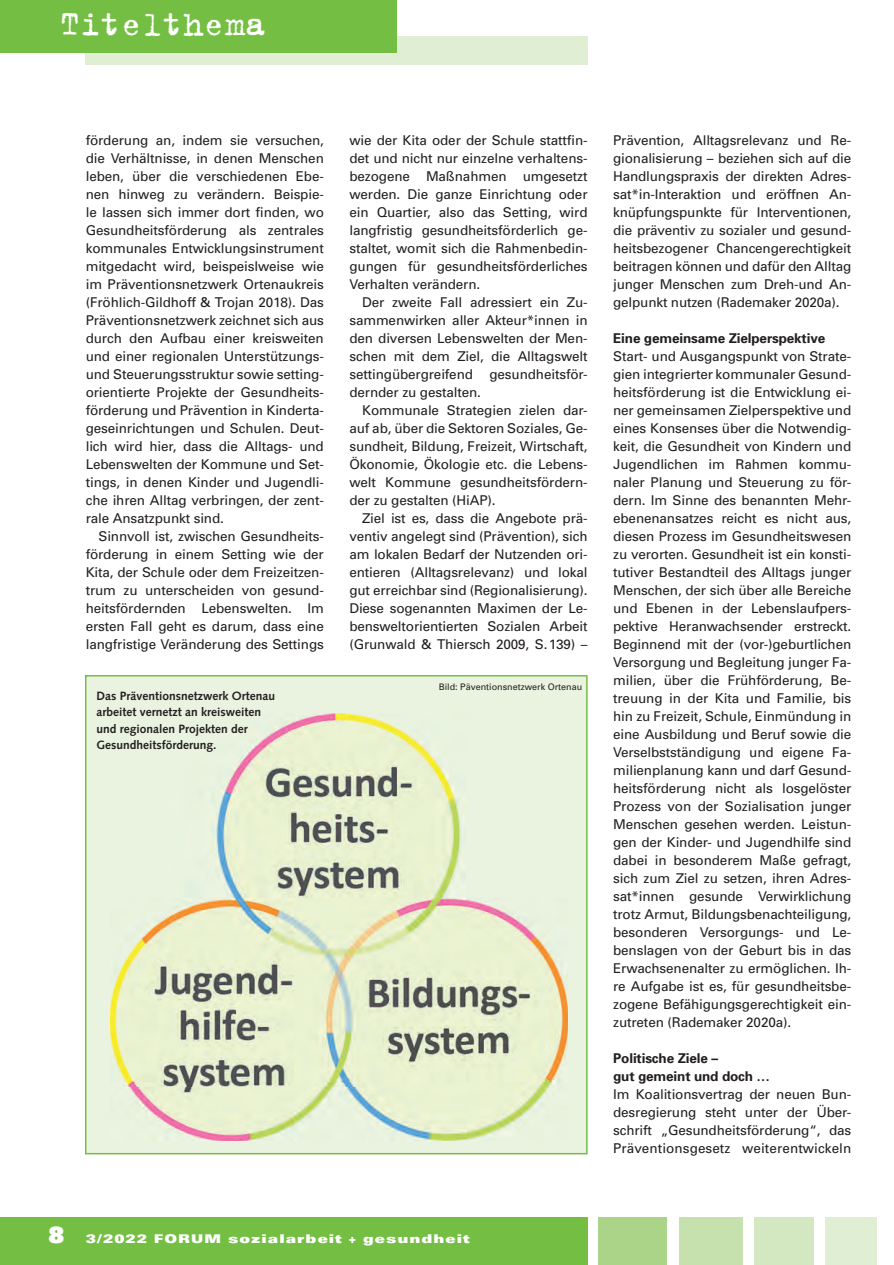
<style>
.page{position:relative;width:894px;height:1265px;background:#fff}
.page>*{position:absolute;margin:0;border:0;box-sizing:border-box;transform-origin:0 0}
.t1{font:37.5px "Trixie";color:#fff}
.t2{font:900 22.5px "Univers";color:#fff}
.t3{font:13.5px/18px "Univers";letter-spacing:-.01em;color:#231f20;text-align:justify}
.t4{font:700 13.5px/18px "Univers";letter-spacing:-.01em;color:#231f20}
.t5{font:700 12px/16.5px "Syntax";color:#231f20}
.t6{font:900 expanded 12px "Univers";letter-spacing:.09em;color:#fff}
.t7{font:9px "Univers";color:#231f20}
</style>
<div class="page">
<div style="left:599px;top:1216px;width:68px;height:48px;background:#abd489"></div>
<div style="left:678px;top:1216px;width:64px;height:48px;background:#c6e1ae"></div>
<div style="left:754px;top:1216px;width:59px;height:48px;background:#d3e8c0"></div>
<div style="left:825px;top:1216px;width:51px;height:48px;background:#e0eed4"></div>
<div style="left:0;top:1216px;width:588px;height:48px;background:#74bf43"></div>
<svg style="left:85px;top:675px;width:502px;height:479px;background:#dee5ca"></svg>
<div style="left:86px;top:37px;width:502px;height:28px;background:#e0eed4"></div>
<div style="left:0;top:0;width:396px;height:52px;background:#74bf43"></div>
<h1 class="t1" style="left:59px;top:0;width:208px">Titelthema</h1>
<p class="t3" style="left:86px;top:131px;width:240px">förderung an, indem sie versuchen, die Verhältnisse, in denen Menschen leben, über die verschiedenen Ebe&shy;nen hinweg zu verändern. Beispie&shy;le lassen sich immer dort finden, wo Gesundheitsförderung als zentrales kommunales Entwicklungsinstrument mitgedacht wird, beispeislweise wie im Präventionsnetzwerk Ortenaukreis (Fröhlich-Gildhoff &amp; Trojan 2018). Das Präventionsnetzwerk zeichnet sich aus durch den Aufbau einer kreisweiten und einer regionalen Unterstützungs&shy;und Steuerungsstruktur sowie setting&shy;orientierte Projekte der Gesundheits&shy;förderung und Prävention in Kinderta&shy;geseinrichtungen und Schulen. Deut&shy;lich wird hier, dass die Alltags- und Lebenswelten der Kommune und Set&shy;tings, in denen Kinder und Jugendli&shy;che ihren Alltag verbringen, der zent&shy;rale Ansatzpunkt sind.</p>
<p class="t3" style="left:86px;top:527px;width:240px;text-indent:13px">Sinnvoll ist, zwischen Gesundheits&shy;förderung in einem Setting wie der Kita, der Schule oder dem Freizeitzen&shy;trum zu unterscheiden von gesund&shy;heitsfördernden Lebenswelten. Im ersten Fall geht es darum, dass eine langfristige Veränderung des Settings</p>
<p class="t5" style="left:96px;top:687px;width:180px">Das Präventionsnetzwerk Ortenau arbeitet vernetzt an kreisweiten und regionalen Projekten der<br>Gesundheitsförderung.</p>
<p class="t3" style="left:349px;top:131px;width:240px">wie der Kita oder der Schule stattfin&shy;det und nicht nur einzelne verhaltens&shy;bezogene Maßnahmen umgesetzt werden. Die ganze Einrichtung oder ein Quartier, also das Setting, wird langfristig gesundheitsförderlich ge&shy;staltet, womit sich die Rahmenbedin&shy;gungen für gesundheitsförderliches Verhalten verändern.</p>
<p class="t3" style="left:349px;top:293px;width:240px;text-indent:13px">Der zweite Fall adressiert ein Zu&shy;sammenwirken aller Akteur*innen in den diversen Lebenswelten der Men&shy;schen mit dem Ziel, die Alltagswelt settingübergreifend gesundheitsför&shy;dernder zu gestalten.</p>
<p class="t3" style="left:349px;top:401px;width:240px;text-indent:13px">Kommunale Strategien zielen dar&shy;auf ab, über die Sektoren Soziales, Ge&shy;sundheit, Bildung, Freizeit, Wirtschaft, Ökonomie, Ökologie etc. die Lebens&shy;welt Kommune gesundheitsfördern&shy;der zu gestalten (HiAP).</p>
<p class="t3" style="left:349px;top:509px;width:240px;text-indent:13px">Ziel ist es, dass die Angebote prä&shy;ventiv angelegt sind (Prävention), sich am lokalen Bedarf der Nutzenden ori&shy;entieren (Alltagsrelevanz) und lokal gut erreichbar sind (Regionalisierung).<br>Diese sogenannten Maximen der Le&shy;bensweltorientierten Sozialen Arbeit (Grunwald &amp; Thiersch 2009, S. 139) –</p>
<p class="t7" style="left:439px;top:681px;width:145px">Bild: Päventionsnetzwerk Ortenau</p>
<p class="t3" style="left:613px;top:131px;width:240px">Prävention, Alltagsrelevanz und Re&shy;gionalisierung – beziehen sich auf die Handlungspraxis der direkten Adres&shy;sat*in-Interaktion und eröffnen An&shy;knüpfungspunkte für Interventionen, die präventiv zu sozialer und gesund&shy;heitsbezogener Chancengerechtigkeit beitragen können und dafür den Alltag junger Menschen zum Dreh-und An&shy;gelpunkt nutzen (Rademaker 2020a).</p>
<p class="t4" style="left:613px;top:329px;width:214px">Eine gemeinsame Zielperspektive</p>
<p class="t3" style="left:613px;top:347px;width:240px">Start- und Ausgangspunkt von Strate&shy;gien integrierter kommunaler Gesund&shy;heitsförderung ist die Entwicklung ei&shy;ner gemeinsamen Zielperspektive und eines Konsenses über die Notwendig&shy;keit, die Gesundheit von Kindern und Jugendlichen im Rahmen kommu&shy;naler Planung und Steuerung zu för&shy;dern. Im Sinne des benannten Mehr&shy;ebenenansatzes reicht es nicht aus, diesen Prozess im Gesundheitswesen zu verorten. Gesundheit ist ein konsti&shy;tutiver Bestandteil des Alltags junger Menschen, der sich über alle Bereiche und Ebenen in der Lebenslaufpers&shy;pektive Heranwachsender erstreckt.<br>Beginnend mit der (vor-)geburtlichen Versorgung und Begleitung junger Fa&shy;milien, über die Frühförderung, Be&shy;treuung in der Kita und Familie, bis hin zu Freizeit, Schule, Einmündung in eine Ausbildung und Beruf sowie die Verselbstständigung und eigene Fa&shy;milienplanung kann und darf Gesund&shy;heitsförderung nicht als losgelöster Prozess von der Sozialisation junger Menschen gesehen werden. Leistun&shy;gen der Kinder- und Jugendhilfe sind dabei in besonderem Maße gefragt, sich zum Ziel zu setzen, ihren Adres&shy;sat*innen gesunde Verwirklichung trotz Armut, Bildungsbenachteiligung, besonderen Versorgungs- und Le&shy;benslagen von der Geburt bis in das Erwachsenenalter zu ermöglichen. Ih&shy;re Aufgabe ist es, für gesundheitsbe&shy;zogene Befähigungsgerechtigkeit ein&shy;zutreten (Rademaker 2020a).</p>
<p class="t4" style="left:613px;top:1048px;width:158px">Politische Ziele –<br>gut gemeint und doch …</p>
<p class="t3" style="left:613px;top:1085px;width:240px">Im Koalitionsvertrag der neuen Bun&shy;desregierung steht unter der Über&shy;schrift „Gesundheitsförderung“, das Präventionsgesetz weiterentwickeln</p>
<h2 class="t2" style="left:49px;top:1219px;width:17px">8</h2>
<p class="t6" style="left:86px;top:1231px;width:385px">3/2022 FORUM sozialarbeit + gesundheit</p>
</div>
